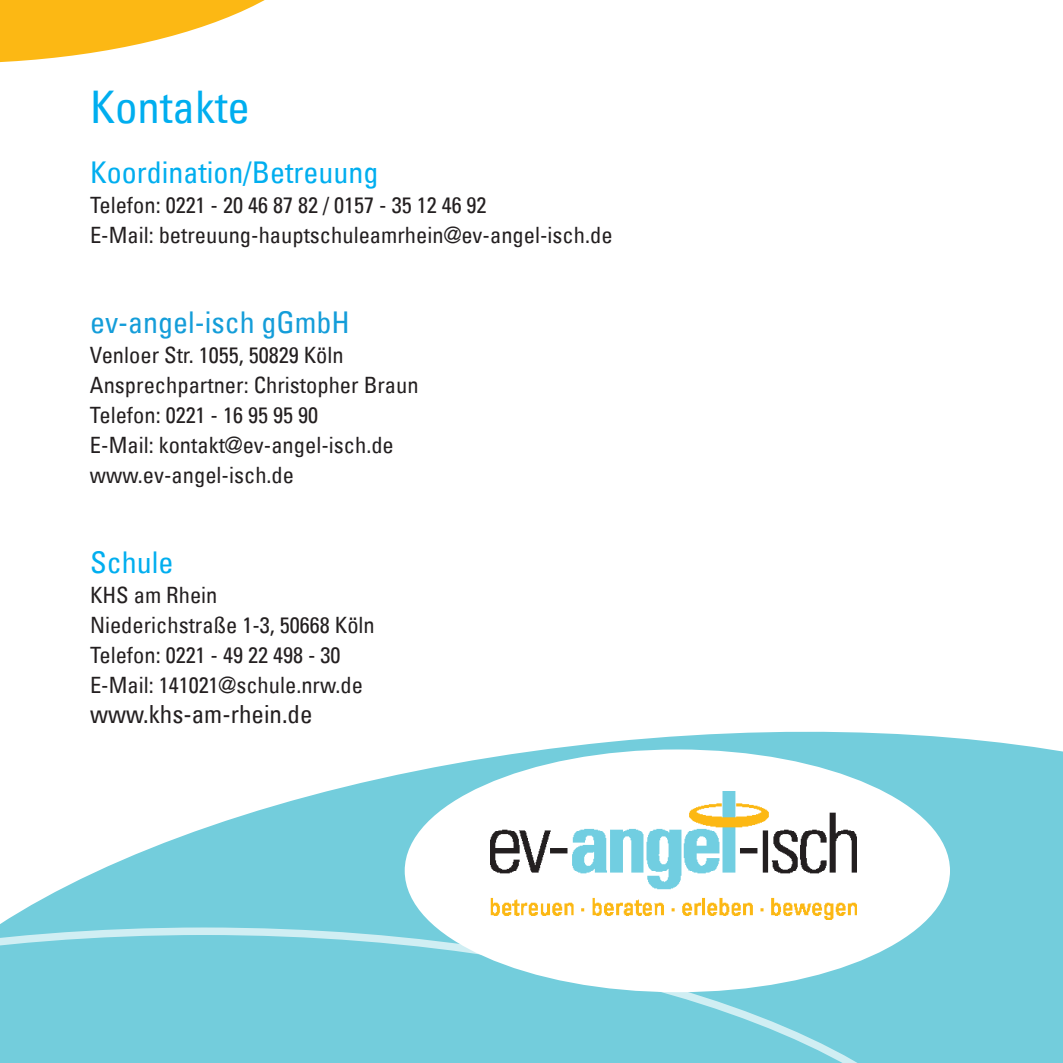
<style>
.page{position:relative;width:1063px;height:1063px;background:#fff}
.page>*{position:absolute;margin:0;border:0;box-sizing:border-box;transform-origin:0 0}
.t1{font:condensed 45px "Univers Com 57";color:#00aeef}
.t2{font:condensed 30px "Univers Com 57";color:#00aeef}
.t3{font:condensed 30px "Univers Com 57";color:#149dd9}
.t4{font:condensed 25px "Univers Com 57";color:#231f20}
.t5{font:condensed 22.5px/30px "Univers Com 57";color:#231f20}
</style>
<div class="page">
<svg style="left:0;top:0;width:265px;height:63px"></svg>
<svg style="left:0;top:731px;width:1063px;height:332px;fill:#73cddc"></svg>
<div style="left:405px;top:749px;width:545px;height:243px;background:#fff;border-radius:50%"></div>
<img style="left:490px;top:792px;width:367px;height:128px">
<svg style="left:0;top:928px;width:990px;height:135px"></svg>
<h1 class="t1" style="left:90px;top:78px;width:162px">Kontakte</h1>
<h2 class="t2" style="left:90px;top:153px;width:290px">Koordination/Betreuung</h2>
<p class="t5" style="left:90px;top:189px;width:524px">Telefon: 0221 - 20 46 87 82 / 0157 - 35 12 46 92<br>E-Mail: betreuung-hauptschuleamrhein@ev-angel-isch.de</p>
<h2 class="t3" style="left:90px;top:303px;width:261px">ev-angel-isch gGmbH</h2>
<p class="t5" style="left:90px;top:339px;width:330px">Venloer Str. 1055, 50829 Köln<br>Ansprechpartner: Christopher Braun<br>Telefon: 0221 - 16 95 95 90<br>E-Mail: kontakt@ev-angel-isch.de www.ev-angel-isch.de</p>
<h2 class="t2" style="left:90px;top:543px;width:85px">Schule</h2>
<p class="t5" style="left:90px;top:579px;width:286px">KHS am Rhein<br>Niederichstraße 1-3, 50668 Köln<br>Telefon: 0221 - 49 22 498 - 30<br>E-Mail: 141021@schule.nrw.de</p>
<p class="t4" style="left:90px;top:698px;width:224px">www.khs-am-rhein.de</p>
</div>
